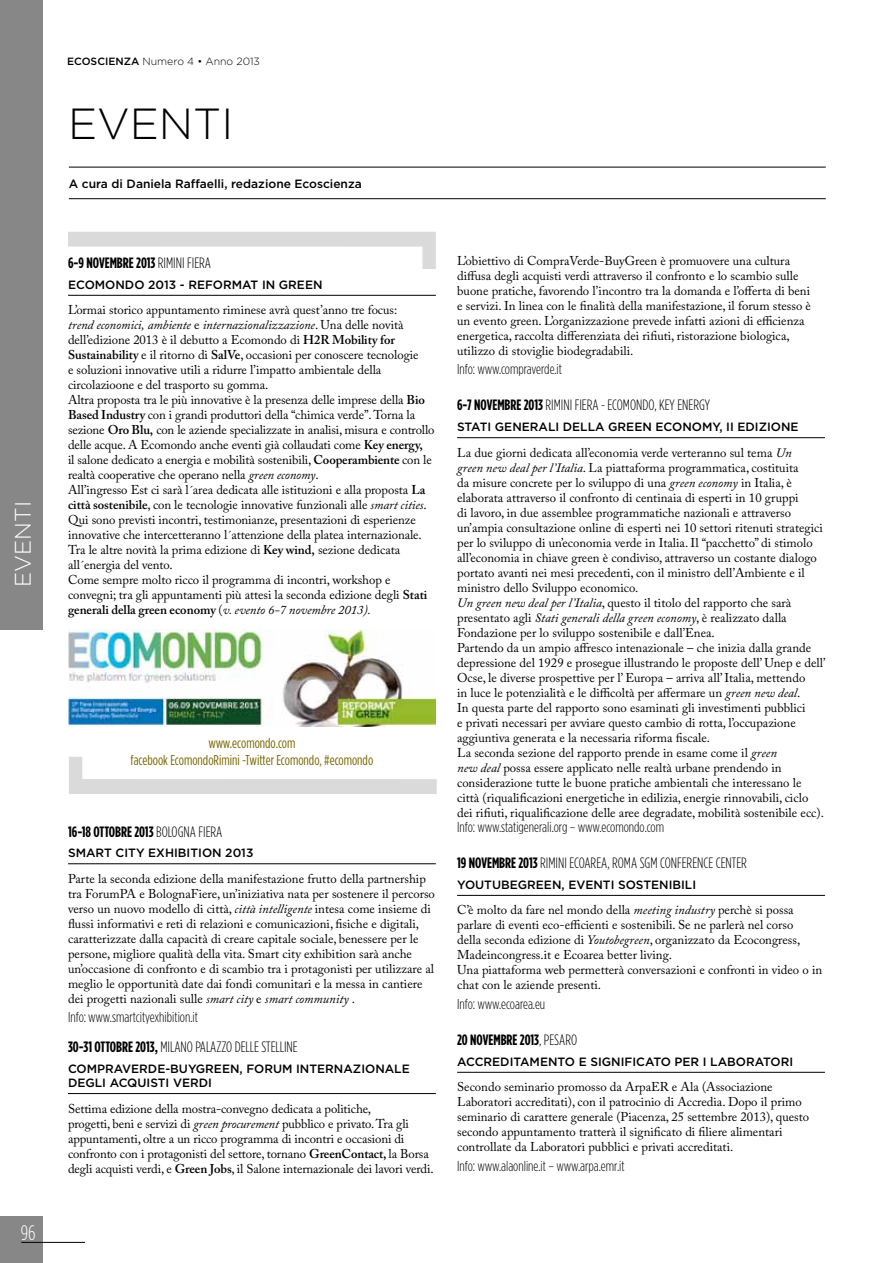
<style>
.page{position:relative;width:893px;height:1263px;background:#fff}
.page>*{position:absolute;margin:0;border:0;box-sizing:border-box;transform-origin:0 0}
.t1{font:300 43.5px "Gotham HTF";color:#000}
.t2{font:300 22.5px "Gotham HTF";color:#fff}
.t3{font:300 condensed 21px "Gotham HTF";color:#fff}
.t4{font:300 15px "Gotham Condensed";color:#000}
.t5{font:700 15px "Gotham Condensed";color:#000}
.t6{font:300 14.25px "Gotham Condensed";color:#000}
.t7{font:14.25px/17.1px "Gotham Condensed";color:#786600;text-align:center}
.t8{font:12.75px/15px "Adobe Caslon Pro";color:#000}
.t9{font:500 12px/14.2px "Gotham";color:#000}
.t10{font:500 12px "Gotham HTF";color:#000}
.t11{font:300 10.5px "Gotham HTF";color:#000}
.s1{font-weight:500}
.s2{font-weight:300}
.s3{font-style:italic}
.s4{font-weight:600}
.s5{font-weight:700}
</style>
<div class="page">
<div style="left:0;top:1216px;width:43px;height:47px;background:#878787"></div>
<div style="left:0;top:0;width:43px;height:629px;background:#878787"></div>
<hr style="left:21px;top:1242px;width:64px;height:1px;background:#000">
<hr style="left:69px;top:198px;width:757px;height:1px;background:#000">
<hr style="left:69px;top:167px;width:757px;height:1px;background:#000">
<hr style="left:68px;top:863px;width:368px;height:1px;background:#000">
<hr style="left:68px;top:1093px;width:368px;height:1px;background:#000">
<svg style="left:69px;top:757px;width:368px;height:37px"></svg>
<svg style="left:68px;top:232px;width:368px;height:37px"></svg>
<hr style="left:457px;top:437px;width:368px;height:1px;background:#000">
<hr style="left:457px;top:895px;width:368px;height:1px;background:#000">
<hr style="left:457px;top:1072px;width:368px;height:1px;background:#000">
<hr style="left:68px;top:295px;width:368px;height:1px;background:#000">
<img style="left:68px;top:629px;width:368px;height:98px">
<h2 class="t2" style="left:11px;top:587px;width:87px;rotate:-90deg">EVENTI</h2>
<h3 class="t3" style="left:21px;top:1221px;width:16px">96</h3>
<p class="t11" style="left:67px;top:56px;width:194px"><span class="s1">ecoscienza</span> Numero 4 • Anno 2013</p>
<h1 class="t1" style="left:68px;top:100px;width:57px">Eventi</h1>
<p class="t10" style="left:69px;top:177px;width:294px">A cura di Daniela Raffaelli, redazione Ecoscienza</p>
<p class="t5" style="left:68px;top:254px;width:144px">6-9 NOVEMBRE 2013 <span class="s2">rimini fiera</span></p>
<p class="t9" style="left:68px;top:277px;width:256px">ECOMONDO 2013 - REFORMAT IN GREEN</p>
<p class="t8" style="left:68px;top:302px;width:368px">L’ormai storico appuntamento riminese avrà quest’anno tre focus:<br><span class="s3">trend economici, ambiente</span> e <span class="s3">internazionalizzazione</span>. Una delle novità dell’edizione 2013 è il debutto a Ecomondo di <span class="s4">H2R Mobility for Sustainability</span> e il ritorno di <span class="s4">SalVe</span>, occasioni per conoscere tecnologie<br>e soluzioni innovative utili a ridurre l’impatto ambientale della circolazioone e del trasporto su gomma.<br>Altra proposta tra le più innovative è la presenza delle imprese della <span class="s4">Bio Based Industry</span> con i grandi produttori della “chimica verde”. Torna la sezione <span class="s4">Oro Blu,</span> con le aziende specializzate in analisi, misura e controllo delle acque. A Ecomondo anche eventi già collaudati come <span class="s4">Key energy,<br></span>il salone dedicato a energia e mobilità sostenibili, <span class="s4">Cooperambiente</span> con le realtà cooperative che operano nella <span class="s3">green economy</span>.<br>All’ingresso Est ci sarà l´area dedicata alle istituzioni e alla proposta <span class="s4">La città sostenibile</span>, con le tecnologie innovative funzionali alle <span class="s3">smart cities</span>.<br>Qui sono previsti incontri, testimonianze, presentazioni di esperienze innovative che intercetteranno l´attenzione della platea internazionale.<br>Tra le altre novità la prima edizione di <span class="s4">Key wind,</span> sezione dedicata all´energia del vento.<br>Come sempre molto ricco il programma di incontri, workshop e convegni; tra gli appuntamenti più attesi la seconda edizione degli <span class="s4">Stati generali della green economy</span> (<span class="s3">v. evento 6-7 novembre 2013).</span></p>
<p class="t7" style="left:131px;top:734px;width:244px">www.ecomondo.com<br>facebook EcomondoRimini -Twitter Ecomondo, #ecomondo</p>
<p class="t5" style="left:68px;top:823px;width:156px">16-18 OTTOBRE 2013 <span class="s2">bo logna fiera</span></p>
<p class="t9" style="left:68px;top:845px;width:187px">SMART CITY EXH IBITION 2013</p>
<p class="t8" style="left:68px;top:871px;width:368px">Parte la seconda edizione della manifestazione frutto della partnership tra ForumPA e BolognaFiere, un’iniziativa nata per sostenere il percorso verso un nuovo modello di città, <span class="s3">città intelligente</span> intesa come insieme di flussi informativi e reti di relazioni e comunicazioni, fisiche e digitali, caratterizzate dalla capacità di creare capitale sociale, benessere per le persone, migliore qualità della vita. Smart city exhibition sarà anche un’occasione di confronto e di scambio tra i protagonisti per utilizzare al meglio le opportunità date dai fondi comunitari e la messa in cantiere dei progetti nazionali sulle <span class="s3">smart city</span> e <span class="s3">smart community</span> .</p>
<p class="t6" style="left:68px;top:1009px;width:131px">Info: www.smartcityexhibition.it</p>
<p class="t4" style="left:68px;top:1039px;width:231px"><span class="s5">30-31 OTTOBRE 2013,</span> Milano palazzo delle stelline</p>
<p class="t9" style="left:68px;top:1061px;width:39px">COMPRAVER</p>
<p class="t9" style="left:68px;top:1061px;width:343px;text-indent:80px">DE-BUYGREEN, FORUM INTERNAZIONALE<br>DEGLI ACQU ISTI VERDI</p>
<p class="t8" style="left:68px;top:1101px;width:367px">Settima edizione della mostra-convegno dedicata a politiche,<br>progetti, beni e servizi di <span class="s3">green procurement</span> pubblico e privato. Tra gli appuntamenti, oltre a un ricco programma di incontri e occasioni di confronto con i protagonisti del settore, tornano <span class="s4">GreenContact,</span> la Borsa degli acquisti verdi, e <span class="s4">Green Jobs</span>, il Salone internazionale dei lavori verdi.</p>
<p class="t8" style="left:457px;top:253px;width:355px">L’obiettivo di CompraVerde-BuyGreen è promuovere una cultura diffusa degli acquisti verdi attraverso il confronto e lo scambio sulle buone pratiche, favorendo l’incontro tra la domanda e l’offerta di beni e servizi. In linea con le finalità della manifestazione, il forum stesso è un evento green. L’organizzazione prevede infatti azioni di efficienza energetica, raccolta differenziata dei rifiuti, ristorazione biologica, utilizzo di stoviglie biodegradabili.</p>
<p class="t6" style="left:457px;top:362px;width:106px">Info: www.compraverde.it</p>
<p class="t4" style="left:457px;top:397px;width:254px"><span class="s5">6-7 NOVEMBRE 2013</span> rimini fiera - eco mondo, key energy</p>
<p class="t9" style="left:457px;top:419px;width:343px">STATI GENERALI DELLA GREEN ECONOMY, II EDIZIONE</p>
<p class="t8" style="left:457px;top:445px;width:370px">La due giorni dedicata all’economia verde verteranno sul tema <span class="s3">Un<br>green new deal per l’Italia</span>. La piattaforma programmatica, costituita<br>da misure concrete per lo sviluppo di una <span class="s3">green economy</span> in Italia, è elaborata attraverso il confronto di centinaia di esperti in 10 gruppi<br>di lavoro, in due assemblee programmatiche nazionali e attraverso un’ampia consultazione online di esperti nei 10 settori ritenuti strategici per lo sviluppo di un’economia verde in Italia. Il “pacchetto” di stimolo all’economia in chiave green è condiviso, attraverso un costante dialogo portato avanti nei mesi precedenti, con il ministro dell’Ambiente e il ministro dello Sviluppo economico.<br><span class="s3">Un green new deal per l’Italia</span>, questo il titolo del rapporto che sarà presentato agli <span class="s3">Stati generali della green economy</span>, è realizzato dalla Fondazione per lo sviluppo sostenibile e dall’Enea.<br>Partendo da un ampio affresco intenazionale – che inizia dalla grande depressione del 1929 e prosegue illustrando le proposte dell’ Unep e dell’ Ocse, le diverse prospettive per l’ Europa – arriva all’ Italia, mettendo<br>in luce le potenzialità e le difficoltà per affermare un <span class="s3">green new deal</span>.<br>In questa parte del rapporto sono esaminati gli investimenti pubblici<br>e privati necessari per avviare questo cambio di rotta, l’occupazione aggiuntiva generata e la necessaria riforma fiscale.<br>La seconda sezione del rapporto prende in esame come il <span class="s3">green<br>new deal</span> possa essere applicato nelle realtà urbane prendendo in considerazione tutte le buone pratiche ambientali che interessano le città (riqualificazioni energetiche in edilizia, energie rinnovabili, ciclo dei rifiuti, riqualificazione delle aree degradate, mobilità sostenibile ecc).</p>
<p class="t6" style="left:457px;top:819px;width:209px">Info: www.statigenerali.org – www.ecomondo.com</p>
<p class="t4" style="left:457px;top:855px;width:291px"><span class="s5">19 NOVEMBRE 2013</span> rimini ecoarea, roma sGM Conference Center</p>
<p class="t9" style="left:457px;top:877px;width:241px">YOUTU BEGREEN, EVENTI SOSTENIBILI</p>
<p class="t8" style="left:457px;top:902px;width:367px">C’è molto da fare nel mondo della <span class="s3">meeting industry</span> perchè si possa parlare di eventi eco-efficienti e sostenibili. Se ne parlerà nel corso<br>della seconda edizione di <span class="s3">Youtobegreen</span>, organizzato da Ecocongress, Madeincongress.it e Ecoarea better living.<br>Una piattaforma web permetterà conversazioni e confronti in video o in chat con le aziende presenti.</p>
<p class="t6" style="left:457px;top:996px;width:90px">Info: www.ecoarea.eu</p>
<p class="t5" style="left:457px;top:1031px;width:120px">20 NOVEMBRE 2013<span class="s2">, Pesaro</span></p>
<p class="t9" style="left:457px;top:1054px;width:338px">ACCREDITAM ENTO E SIGNIFICATO PER I LABORATORI</p>
<p class="t8" style="left:457px;top:1079px;width:354px">Secondo seminario promosso da ArpaER e Ala (Associazione Laboratori accreditati), con il patrocinio di Accredia. Dopo il primo seminario di carattere generale (Piacenza, 25 settembre 2013), questo secondo appuntamento tratterà il significato di filiere alimentari controllate da Laboratori pubblici e privati accreditati.</p>
<p class="t6" style="left:457px;top:1158px;width:169px">Info: www.alaonline.it – www.arpa.emr.it</p>
</div>
